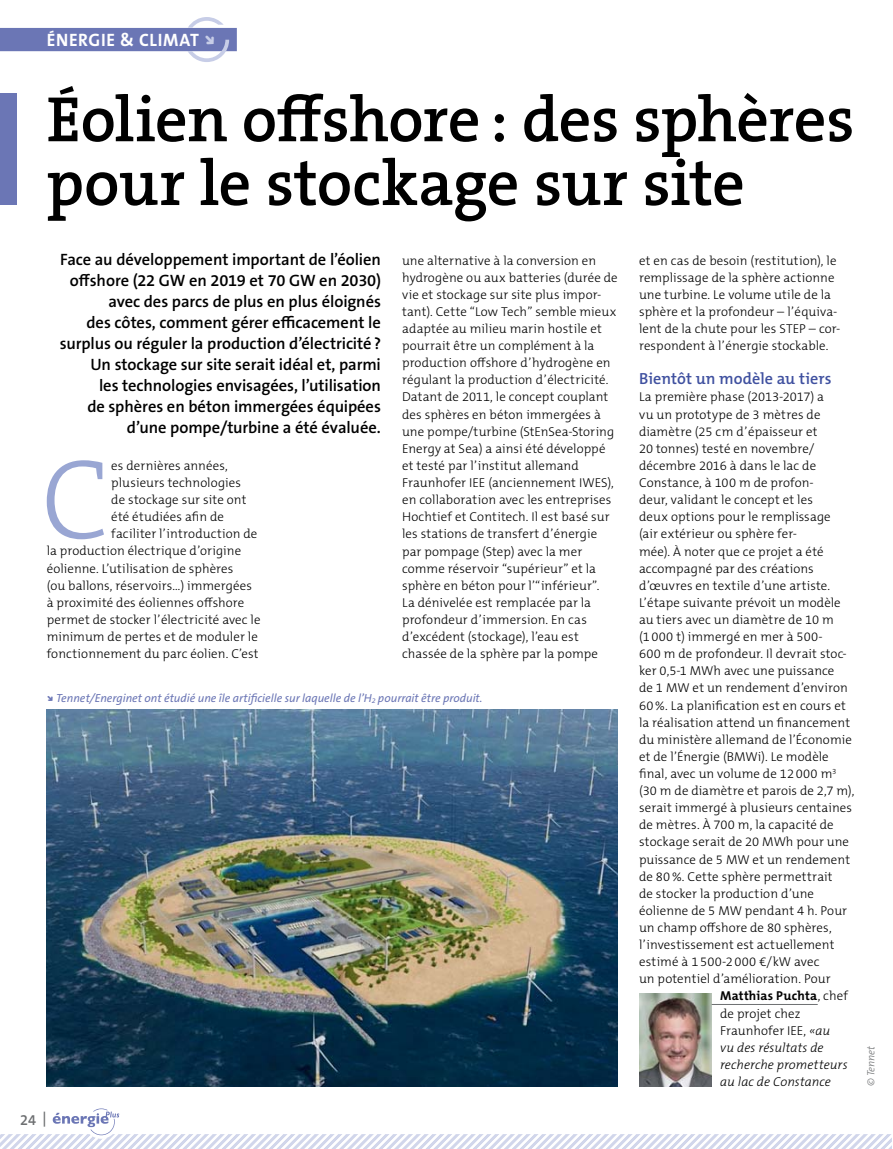
<style>
.page{position:relative;width:893px;height:1149px;background:#fff}
.page>*{position:absolute;margin:0;border:0;box-sizing:border-box;transform-origin:0 0}
.t1{font:300 114.3px "The Serif B W3";color:#99a6d3}
.t2{font:600 64.65px/63.8px "The Serif B W6";letter-spacing:-.01em;color:#000}
.t3{font:700 18px "The Sans B W7";letter-spacing:.04em;color:#fff}
.t4{font:600 16.5px/21px "The Sans B W6";letter-spacing:-.005em;color:#000;text-align:right}
.t5{font:600 16.2px "The Mix B W6";letter-spacing:.005em;color:#4051a0}
.t6{font:600 15px "The Sans B W6";color:#6d6f71}
.t7{font:300 12.9px/17.1px "The Mix B W3";letter-spacing:.005em;color:#000}
.t8{font:italic 300 12.9px/17.1px "The Mix B W3";letter-spacing:.005em;color:#000}
.t9{font:700 12.9px "The Mix B W7";letter-spacing:.015em;color:#000}
.t10{font:italic 11.7px "The Sans B W5 Plain";color:#6b76b5}
.t11{font:italic 300 10.5px "The Mix B W3";color:#6d6f71}
.s1{font-family:"The Mix B W3";font-weight:300}
.s2{font-style:normal}
.s3{font-size:7.05px}
</style>
<div class="page">
<img style="left:47px;top:709px;width:571px;height:376px">
<img style="left:639px;top:993px;width:73px;height:92px">
<hr style="left:712px;top:1003px;width:106px;height:1px;background:#6d6f71">
<div style="left:1px;top:28px;width:236px;height:23px;background:#6b76b5"></div>
<svg style="left:1px;top:1108px;width:891px;height:40px"></svg>
<div style="left:1px;top:93px;width:16px;height:112px;background:#6b76b5"></div>
<svg style="left:188px;top:17px;width:41px;height:45px"></svg>
<h3 class="t3" style="left:47px;top:33px;width:154px">ÉNERGIE &amp; CLIMAT</h3>
<h2 class="t2" style="left:47px;top:94px;width:809px">Éolien offshore : des sphères pour le stockage sur site</h2>
<p class="t4" style="left:60px;top:250px;width:323px">Face au développement important de l’éolien offshore (22 GW en 2019 et 70 GW en 2030) avec des parcs de plus en plus éloignés<br>des côtes, comment gérer efficacement le surplus ou réguler la production d’électricité ?<br>Un stockage sur site serait idéal et, parmi<br>les technologies envisagées, l’utilisation<br>de sphères en béton immergées équipées d’une pompe/turbine a été évaluée.</p>
<p class="t7" style="left:402px;top:253px;width:217px">une alternative à la conversion en hydrogène ou aux batteries (durée de vie et stockage sur site plus impor&shy;tant). Cette “Low Tech” semble mieux adaptée au milieu marin hostile et pourrait être un complément à la production offshore d’hydrogène en régulant la production d’électricité.<br>Datant de 2011, le concept couplant des sphères en béton immergées à une pompe/turbine (StEnSea-Storing Energy at Sea) a ainsi été développé et testé par l’institut allemand Fraunhofer IEE (anciennement IWES), en collaboration avec les entreprises Hochtief et Contitech. Il est basé sur les stations de transfert d’énergie par pompage (Step) avec la mer comme réservoir “supérieur” et la sphère en béton pour l’“inférieur”.<br>La dénivelée est remplacée par la profondeur d’immersion. En cas d’excédent (stockage), l’eau est chassée de la sphère par la pompe</p>
<p class="t7" style="left:639px;top:253px;width:203px">et en cas de besoin (restitution), le remplissage de la sphère actionne une turbine. Le volume utile de la sphère et la profondeur – l’équiva&shy;lent de la chute pour les STEP – cor&shy;respondent à l’énergie stockable.</p>
<p class="t5" style="left:639px;top:372px;width:194px">Bientôt un modèle au tiers</p>
<p class="t7" style="left:639px;top:390px;width:217px">La première phase (2013-2017) a<br>vu un prototype de 3 mètres de diamètre (25 cm d’épaisseur et<br>20 tonnes) testé en novembre/ décembre 2016 à dans le lac de<br>Constance, à 100 m de profon-<br>deur, validant le concept et les<br>deux options pour le remplissage<br>(air extérieur ou sphère fer-<br>mée). À noter que ce projet a été accompagné par des créations d’œuvres en textile d’une artiste.<br>L’étape suivante prévoit un modèle au tiers avec un diamètre de 10 m<br>(1 000 t) immergé en mer à 500-<br>600 m de profondeur. Il devrait stoc&shy;ker 0,5-1 MWh avec une puissance<br>de 1 MW et un rendement d’environ<br>60 %. La planification est en cours et la réalisation attend un financement du ministère allemand de l’Économie et de l’Énergie (BMWi). Le modèle final, avec un volume de 12 000 m<sup>3 </sup>(30 m de diamètre et parois de 2,7 m), serait immergé à plusieurs centaines de mètres. À 700 m, la capacité de stockage serait de 20 MWh pour une puissance de 5 MW et un rendement de 80 %. Cette sphère permettrait<br>de stocker la production d’une éolienne de 5 MW pendant 4 h. Pour un champ offshore de 80 sphères, l’investissement est actuellement estimé à 1 500-2 000 €/kW avec<br>un potentiel d’amélioration. Pour</p>
<p class="t9" style="left:720px;top:990px;width:129px">Matthias Puchta<span class="s1">, chef</span></p>
<p class="t8" style="left:720px;top:1005px;width:129px"><span class="s2">de projet chez<br>Fraunhofer IEE,</span> «au<br>vu des résultats de recherche prometteurs au lac de Constance</p>
<h1 class="t1" style="left:41px;top:432px;width:70px">C</h1>
<p class="t7" style="left:111px;top:458px;width:118px">es dernières années,</p>
<p class="t7" style="left:111px;top:475px;width:131px">plusieurs technologies</p>
<p class="t7" style="left:111px;top:492px;width:137px">de stockage sur site ont</p>
<p class="t7" style="left:111px;top:509px;width:114px">été étudiées afin de</p>
<p class="t7" style="left:111px;top:526px;width:148px">faciliter l’introduction de</p>
<p class="t7" style="left:47px;top:543px;width:196px">la production électrique d’origine</p>
<p class="t7" style="left:47px;top:561px;width:188px">éolienne. L’utilisation de sphères</p>
<p class="t7" style="left:47px;top:578px;width:207px">(ou ballons, réservoirs…) immergées</p>
<p class="t7" style="left:47px;top:595px;width:199px">à proximité des éoliennes offshore</p>
<p class="t7" style="left:47px;top:612px;width:215px">permet de stocker l’électricité avec le</p>
<p class="t7" style="left:47px;top:629px;width:213px">minimum de pertes et de moduler le</p>
<p class="t7" style="left:47px;top:646px;width:213px">fonctionnement du parc éolien. C’est</p>
<p class="t10" style="left:56px;top:693px;width:428px">Tennet/Energinet ont étudié une île artificielle sur laquelle de l’H<span class="s3">2</span> pourrait être produit.</p>
<p class="t6" style="left:20px;top:1113px;width:28px">24 |</p>
<p class="t11" style="left:867px;top:1085px;width:42px;rotate:-90deg">© Tennet</p>
</div>
